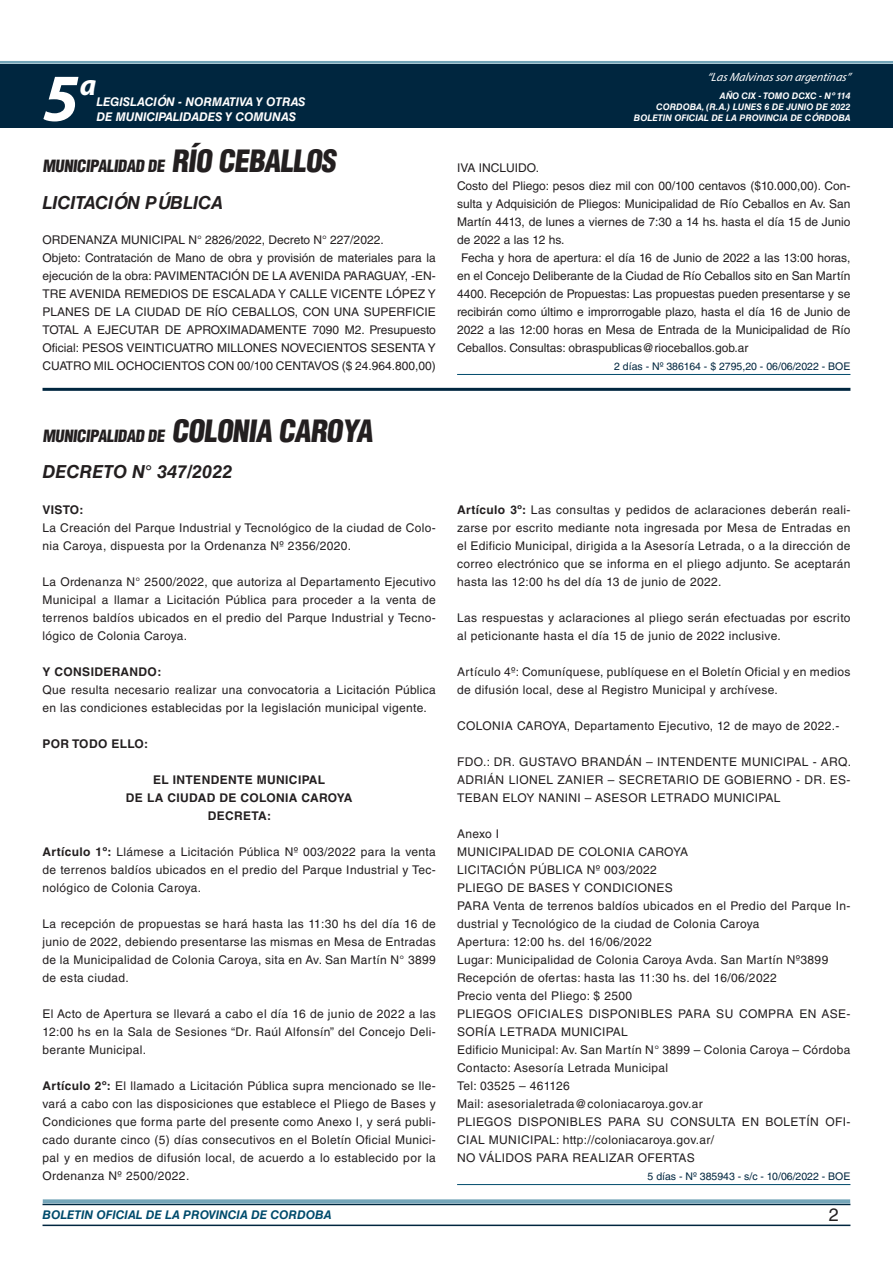
<style>
.page{position:relative;width:893px;height:1263px;background:#fff}
.page>*{position:absolute;margin:0;border:0;box-sizing:border-box;transform-origin:0 0}
.t1{font:italic 700 67.5px "Myriad Pro";color:#fff}
.t2{font:italic 700 30px "Myriad Pro";color:#fff}
.NOMBRE_DE_MINISTERIO{font:italic 700 18px "Helvetica LT Std";color:#231f20}
.DOC__N{font:italic 700 18px "Helvetica LT Std";color:#231f20}
.t3{font:18px "Helvetica LT Std";color:#231f20}
.BASE{font:900 condensed 16.5px "Helvetica LT Std";color:#231f20}
.TEXTO_BASE{font:12px/18px "Helvetica LT Std";letter-spacing:.03em;color:#231f20;text-align:justify}
.TEXTO_BASE-2{font:12px "Helvetica LT Std";color:#231f20}
.RESUELVE{font:700 12px "Helvetica LT Std";letter-spacing:.03em;color:#231f20}
.t4{font:italic 700 12px "Helvetica LT Std";color:#fff}
.t5{font:italic 700 12px "Helvetica LT Std";color:#004b6c}
.TEXTO_BASE-3{font:700 12px "Helvetica LT Std";letter-spacing:.03em;color:#231f20}
.t6{font:italic 12px "Myriad Pro";color:#fff}
.FECHA_DE_VENCIMIENTO{font:10.5px "Helvetica LT Std";color:#00263f}
.t7{font:italic 700 9px/10.8px "Helvetica LT Std";color:#fff;text-align:right}
.s1{font-size:30px}
.s2{font-weight:700}
</style>
<div class="page">
<div style="left:0;top:61px;width:893px;height:6px;background:#fff;opacity:.75"></div>
<div style="left:0;top:64px;width:893px;height:64px;background:#00263f"></div>
<hr style="left:43px;top:1224px;width:807px;height:2px;background:#00263f">
<div style="left:42px;top:1198px;width:809px;height:8px;background:#fff;opacity:.75"></div>
<hr style="left:457px;top:374px;width:393px;height:1px;background:#004b6c">
<hr style="left:457px;top:1184px;width:393px;height:1px;background:#004b6c">
<hr style="left:43px;top:388px;width:807px;height:3px;background:#00263f">
<h1 class="t1" style="left:43px;top:54px;width:38px">5</h1>
<h2 class="t2" style="left:80px;top:66px;width:18px">a</h2>
<p class="t4" style="left:96px;top:95px;width:211px">LEGISLACIÓN - NORMATIVA Y OTRAS</p>
<p class="t4" style="left:96px;top:109px;width:201px">DE MUNICIPALIDADES Y COMUNAS</p>
<p class="BASE" style="left:43px;top:155px;width:299px">MUNICIPALIDAD DE <span class="s1">RÍO CEBALLOS</span></p>
<p class="NOMBRE_DE_MINISTERIO" style="left:43px;top:192px;width:182px">LICITACIÓN PÚBLICA</p>
<p class="TEXTO_BASE-2" style="left:43px;top:233px;width:343px">ORDENANZA MUNICIPAL N° 2826/2022, Decreto N° 227/2022.</p>
<p class="TEXTO_BASE" style="left:43px;top:249px;width:395px">Objeto: Contratación de Mano de obra y provisión de materiales para la ejecución de la obra: PAVIMENTACIÓN DE LA AVENIDA PARAGUAY, -EN-TRE AVENIDA REMEDIOS DE ESCALADA Y CALLE VICENTE LÓPEZ Y PLANES DE LA CIUDAD DE RÍO CEBALLOS, CON UNA SUPERFICIE TOTAL A EJECUTAR DE APROXIMADAMENTE 7090 M2. Presupuesto Oficial: PESOS VEINTICUATRO MILLONES NOVECIENTOS SESENTA Y CUATRO MIL OCHOCIENTOS CON 00/100 CENTAVOS ($ 24.964.800,00)</p>
<p class="BASE" style="left:43px;top:425px;width:336px">MUNICIPALIDAD DE <span class="s1">COLONIA CAROYA</span></p>
<p class="DOC__N" style="left:43px;top:460px;width:191px">DECRETO N° 347/2022</p>
<p class="TEXTO_BASE-3" style="left:43px;top:502px;width:43px">VISTO:</p>
<p class="TEXTO_BASE" style="left:43px;top:519px;width:395px">La Creación del Parque Industrial y Tecnológico de la ciudad de Colo&shy;nia Caroya, dispuesta por la Ordenanza Nº 2356/2020.</p>
<p class="TEXTO_BASE" style="left:43px;top:573px;width:395px">La Ordenanza N° 2500/2022, que autoriza al Departamento Ejecutivo Municipal a llamar a Licitación Pública para proceder a la venta de terrenos baldíos ubicados en el predio del Parque Industrial y Tecno&shy;lógico de Colonia Caroya.</p>
<p class="TEXTO_BASE-3" style="left:43px;top:664px;width:120px">Y CONSIDERANDO:</p>
<p class="TEXTO_BASE" style="left:43px;top:681px;width:395px">Que resulta necesario realizar una convocatoria a Licitación Pública en las condiciones establecidas por la legislación municipal vigente.</p>
<p class="TEXTO_BASE-3" style="left:43px;top:736px;width:107px">POR TODO ELLO:</p>
<p class="RESUELVE" style="left:153px;top:772px;width:174px">EL INTENDENTE MUNICIPAL</p>
<p class="RESUELVE" style="left:126px;top:790px;width:228px">DE LA CIUDAD DE COLONIA CAROYA</p>
<p class="RESUELVE" style="left:208px;top:808px;width:65px">DECRETA:</p>
<p class="TEXTO_BASE" style="left:43px;top:843px;width:395px"><span class="s2">Artículo 1º:</span> Llámese a Licitación Pública Nº 003/2022 para la venta de terrenos baldíos ubicados en el predio del Parque Industrial y Tec&shy;nológico de Colonia Caroya.</p>
<p class="TEXTO_BASE" style="left:43px;top:915px;width:395px">La recepción de propuestas se hará hasta las 11:30 hs del día 16 de junio de 2022, debiendo presentarse las mismas en Mesa de Entradas de la Municipalidad de Colonia Caroya, sita en Av. San Martín N° 3899 de esta ciudad.</p>
<p class="TEXTO_BASE" style="left:43px;top:1005px;width:395px">El Acto de Apertura se llevará a cabo el día 16 de junio de 2022 a las 12:00 hs en la Sala de Sesiones “Dr. Raúl Alfonsín” del Concejo Deli&shy;berante Municipal.</p>
<p class="TEXTO_BASE" style="left:43px;top:1077px;width:395px"><span class="s2">Artículo 2º:</span> El llamado a Licitación Pública supra mencionado se lle&shy;vará a cabo con las disposiciones que establece el Pliego de Bases y Condiciones que forma parte del presente como Anexo I, y será publi&shy;cado durante cinco (5) días consecutivos en el Boletín Oficial Munici&shy;pal y en medios de difusión local, de acuerdo a lo establecido por la Ordenanza Nº 2500/2022.</p>
<p class="t6" style="left:707px;top:70px;width:145px">“LasMalvinasson argentinas”</p>
<p class="t7" style="left:634px;top:91px;width:218px">AÑO CIX - TOMO DCXC - Nº 114<br>CORDOBA, (R.A.) LUNES 6 DE JUNIO DE 2022<br>BOLETIN OFICIAL DE LA PROVINCIA DE CÓRDOBA</p>
<p class="TEXTO_BASE-2" style="left:457px;top:161px;width:83px">IVA INCLUIDO.</p>
<p class="TEXTO_BASE" style="left:457px;top:177px;width:395px">Costo del Pliego: pesos diez mil con 00/100 centavos ($10.000,00). Con&shy;sulta y Adquisición de Pliegos: Municipalidad de Río Ceballos en Av. San Martín 4413, de lunes a viernes de 7:30 a 14 hs. hasta el día 15 de Junio de 2022 a las 12 hs.</p>
<p class="TEXTO_BASE" style="left:457px;top:249px;width:395px;text-indent:4px">Fecha y hora de apertura: el día 16 de Junio de 2022 a las 13:00 horas, en el Concejo Deliberante de la Ciudad de Río Ceballos sito en San Martín 4400. Recepción de Propuestas: Las propuestas pueden presentarse y se recibirán como último e improrrogable plazo, hasta el día 16 de Junio de 2022 a las 12:00 horas en Mesa de Entrada de la Municipalidad de Río Ceballos. Consultas: obraspublicas@rioceballos.gob.ar</p>
<p class="FECHA_DE_VENCIMIENTO" style="left:614px;top:360px;width:238px">2 días - Nº 386164 - $ 2795,20 - 06/06/2022 - BOE</p>
<p class="TEXTO_BASE" style="left:457px;top:501px;width:395px"><span class="s2">Artículo 3º:</span> Las consultas y pedidos de aclaraciones deberán reali&shy;zarse por escrito mediante nota ingresada por Mesa de Entradas en el Edificio Municipal, dirigida a la Asesoría Letrada, o a la dirección de correo electrónico que se informa en el pliego adjunto. Se aceptarán hasta las 12:00 hs del día 13 de junio de 2022.</p>
<p class="TEXTO_BASE" style="left:457px;top:609px;width:395px">Las respuestas y aclaraciones al pliego serán efectuadas por escrito al peticionante hasta el día 15 de junio de 2022 inclusive.</p>
<p class="TEXTO_BASE" style="left:457px;top:663px;width:395px">Artículo 4º: Comuníquese, publíquese en el Boletín Oficial y en medios de difusión local, dese al Registro Municipal y archívese.</p>
<p class="TEXTO_BASE" style="left:457px;top:717px;width:384px">COLONIA CAROYA, Departamento Ejecutivo, 12 de mayo de 2022.-</p>
<p class="TEXTO_BASE" style="left:457px;top:753px;width:396px">FDO.: DR. GUSTAVO BRANDÁN – INTENDENTE MUNICIPAL - ARQ.<br>ADRIÁN LIONEL ZANIER – SECRETARIO DE GOBIERNO - DR. ES-TEBAN ELOY NANINI – ASESOR LETRADO MUNICIPAL</p>
<p class="TEXTO_BASE" style="left:457px;top:825px;width:44px">Anexo I</p>
<p class="TEXTO_BASE" style="left:457px;top:843px;width:233px">MUNICIPALIDAD DE COLONIA CAROYA</p>
<p class="TEXTO_BASE" style="left:457px;top:861px;width:201px">LICITACIÓN PÚBLICA Nº 003/2022</p>
<p class="TEXTO_BASE" style="left:457px;top:879px;width:217px">PLIEGO DE BASES Y CONDICIONES</p>
<p class="TEXTO_BASE" style="left:457px;top:897px;width:395px">PARA Venta de terrenos baldíos ubicados en el Predio del Parque In&shy;dustrial y Tecnológico de la ciudad de Colonia Caroya</p>
<p class="TEXTO_BASE" style="left:457px;top:933px;width:196px">Apertura: 12:00 hs. del 16/06/2022</p>
<p class="TEXTO_BASE" style="left:457px;top:951px;width:373px">Lugar: Municipalidad de Colonia Caroya Avda. San Martín Nº3899</p>
<p class="TEXTO_BASE" style="left:457px;top:969px;width:321px">Recepción de ofertas: hasta las 11:30 hs. del 16/06/2022</p>
<p class="TEXTO_BASE" style="left:457px;top:987px;width:176px">Precio venta del Pliego: $ 2500</p>
<p class="TEXTO_BASE" style="left:457px;top:1005px;width:395px">PLIEGOS OFICIALES DISPONIBLES PARA SU COMPRA EN ASE-<br>SORÍA LETRADA MUNICIPAL</p>
<p class="TEXTO_BASE" style="left:457px;top:1041px;width:395px">Edificio Municipal: Av. San Martín N° 3899 – Colonia Caroya – Córdoba</p>
<p class="TEXTO_BASE" style="left:457px;top:1059px;width:213px">Contacto: Asesoría Letrada Municipal</p>
<p class="TEXTO_BASE" style="left:457px;top:1077px;width:114px">Tel: 03525 – 461126</p>
<p class="TEXTO_BASE" style="left:457px;top:1095px;width:247px">Mail: asesorialetrada@coloniacaroya.gov.ar</p>
<p class="TEXTO_BASE" style="left:457px;top:1113px;width:395px">PLIEGOS DISPONIBLES PARA SU CONSULTA EN BOLETÍN OFI-<br>CIAL MUNICIPAL: http://coloniacaroya.gov.ar/</p>
<p class="TEXTO_BASE" style="left:457px;top:1149px;width:239px">NO VÁLIDOS PARA REALIZAR OFERTAS</p>
<p class="FECHA_DE_VENCIMIENTO" style="left:648px;top:1170px;width:204px">5 días - Nº 385943 - s/c - 10/06/2022 - BOE</p>
<p class="t5" style="left:43px;top:1208px;width:290px">BOLETIN OFICIAL DE LA PROVINCIA DE CORDOBA</p>
<p class="t3" style="left:829px;top:1204px;width:12px">2</p>
</div>
